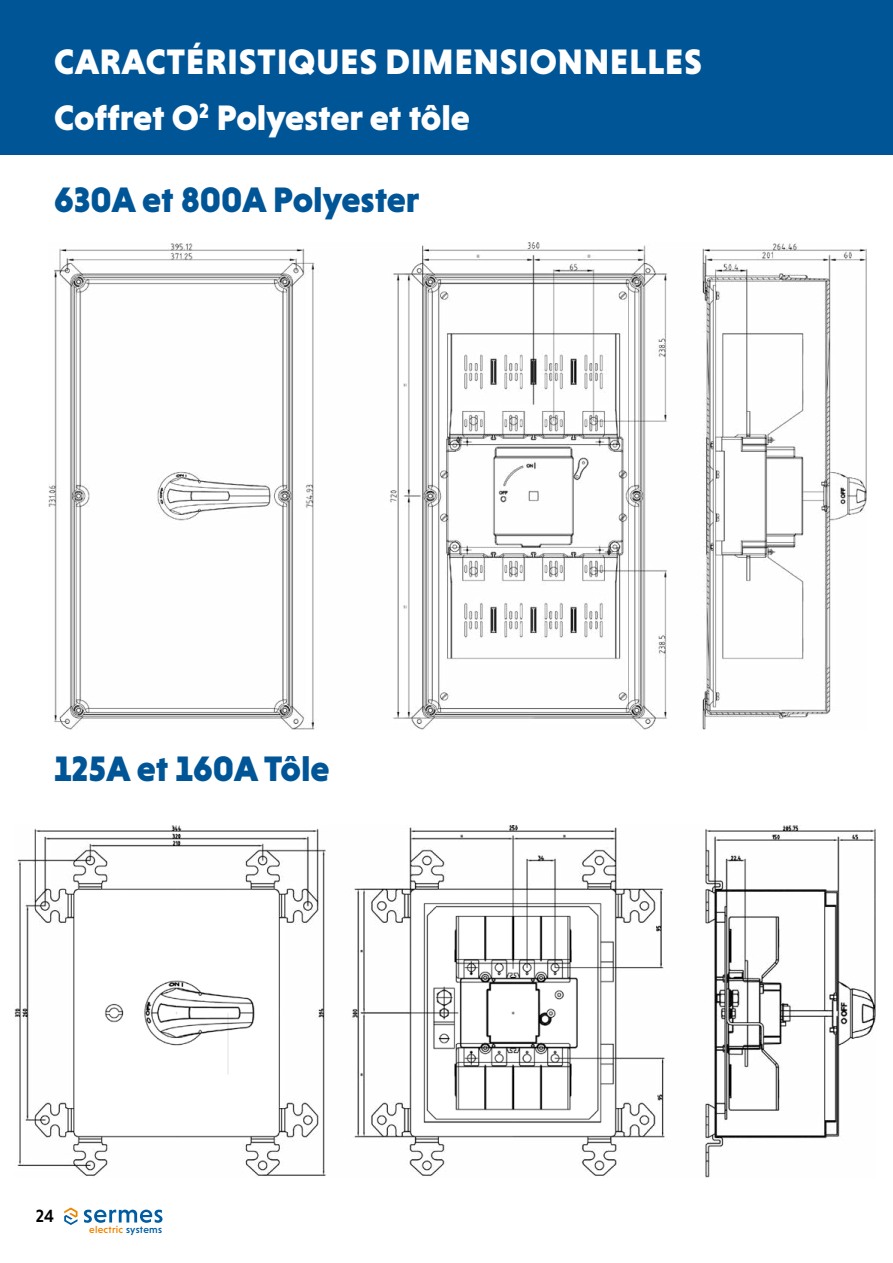
<style>
.page{position:relative;width:893px;height:1263px;background:#fff}
.page>*{position:absolute;margin:0;border:0;box-sizing:border-box;transform-origin:0 0}
.t1{font:900 36px/55.9px "Niveau Grotesk";letter-spacing:.015em;color:#fff}
.t2{font:900 36px "Niveau Grotesk";color:#005597}
.t3{font:500 18px "Niveau Grotesk";color:#000}
.t4{font:500 10.35px "Niveau Grotesk";letter-spacing:.025em;color:#f08300}
.s1{color:#005da1}
</style>
<div class="page">
<div style="left:0;top:0;width:893px;height:154px;background:#005597"></div>
<img style="left:49px;top:242px;width:817px;height:487px">
<img style="left:14px;top:826px;width:861px;height:351px">
<svg style="left:64px;top:1207px;width:14px;height:18px"></svg>
<svg style="left:84px;top:1209px;width:78px;height:14px"></svg>
<p class="t1" style="left:54px;top:33px;width:649px">CARACTÉRISTIQUES DIMENSIONNELLES<br>Coffret O<sup>2</sup> Polyester et tôle</p>
<p class="t2" style="left:54px;top:179px;width:367px">630A et 800A Polyester</p>
<p class="t2" style="left:54px;top:747px;width:277px">125A et 160A Tôle</p>
<p class="t3" style="left:36px;top:1206px;width:20px">24</p>
<p class="t4" style="left:89px;top:1224px;width:74px">electric <span class="s1">systems</span></p>
</div>
